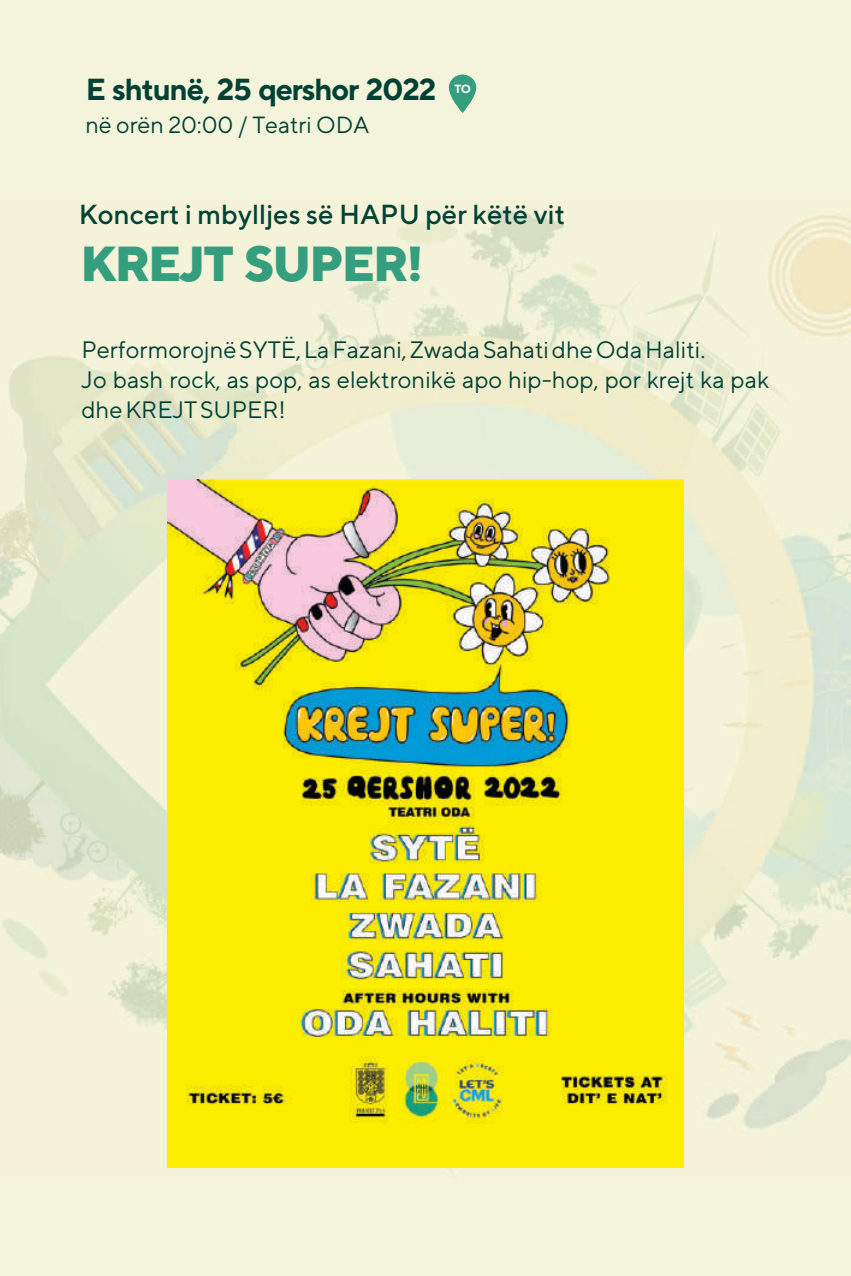
<style>
.page{position:relative;width:851px;height:1276px;background:#fff}
.page>*{position:absolute;margin:0;border:0;box-sizing:border-box;transform-origin:0 0}
.t1{font:800 49.25px "TT Norms";letter-spacing:-.035em;color:#349e7e}
.t2{font:700 30.5px "TT Norms";letter-spacing:-.04em;color:#004134}
.t3{font:500 27.5px "TT Norms";color:#004134}
.t4{font:23.75px/30.2px "TT Norms";color:#004134}
.t5{font:23.5px "TT Norms";letter-spacing:-.005em;color:#004134}
.t6{font:700 11.75px "TT Norms";color:#fff}
</style>
<div class="page">
<div style="left:0;top:0;width:850px;height:1276px;background:#f4f4dc"></div>
<svg style="left:449px;top:75px;width:27px;height:38px"></svg>
<img style="left:0;top:208px;width:765px;height:792px">
<img style="left:765px;top:215px;width:85px;height:913px">
<img style="left:121px;top:1000px;width:646px;height:174px">
<img style="left:167px;top:479px;width:516px;height:688px">
<p class="t2" style="left:86px;top:71px;width:352px">E shtunë, 25 qershor 2022</p>
<p class="t5" style="left:85px;top:110px;width:285px">në orën 20:00 / Teatri ODA</p>
<p class="t6" style="left:454px;top:82px;width:18px">TO</p>
<p class="t3" style="left:79px;top:197px;width:488px">Koncert i mbylljes së HAPU për këtë vit</p>
<h1 class="t1" style="left:81px;top:234px;width:344px">KREJT SUPER!</h1>
<p class="t4" style="left:81px;top:334px;width:689px">Performorojnë SYTË, La Fazani, Zwada Sahati dhe Oda Haliti.<br>Jo bash rock, as pop, as elektronikë apo hip-hop, por krejt ka pak dhe KREJT SUPER!</p>
</div>
